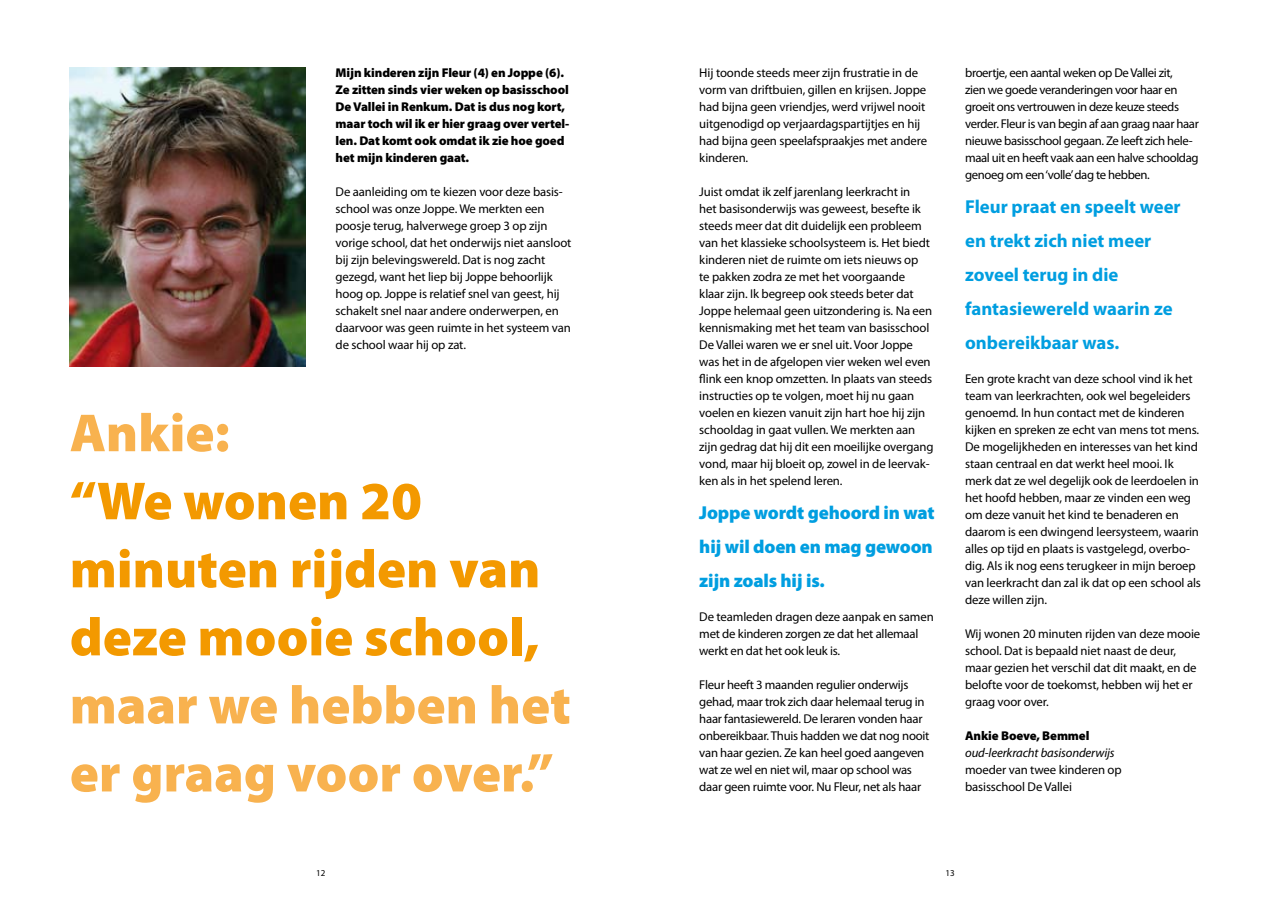
<style>
.page{position:relative;width:1271px;height:905px;background:#fff}
.page>*{position:absolute;margin:0;border:0;box-sizing:border-box;transform-origin:0 0}
.t1{font:900 54px/68.1px "Myriad Pro";color:#f39900}
.t2{font:900 54px/68.1px "Myriad Pro";color:#f8b24f}
.t3{font:700 18.75px/34px "Myriad Pro";color:#009ee0}
.t4{font:900 18.75px/34px "Myriad Pro";letter-spacing:-.01em;color:#009ee0;text-align:justify}
.t5{font:12.75px/17px "Myriad Pro";letter-spacing:-.01em;color:#000}
.t6{font:12.75px/17px "Myriad Pro";letter-spacing:-.03em;color:#000}
.t7{font:900 12.75px/17px "Myriad Pro";letter-spacing:-.01em;color:#000}
.t8{font:italic 12.75px "Myriad Pro";letter-spacing:-.01em;color:#000}
.t9{font:9px "Myriad Pro";color:#000}
</style>
<div class="page">
<img style="left:70px;top:68px;width:235px;height:298px">
<p class="t7" style="left:336px;top:64px;width:235px">Mijn kinderen zijn Fleur (4) en Joppe (6).<br>Ze zitten sinds vier weken op basisschool De Vallei in Renkum. Dat is dus nog kort, maar toch wil ik er hier graag over vertel&shy;len. Dat komt ook omdat ik zie hoe goed het mijn kinderen gaat.</p>
<p class="t5" style="left:336px;top:183px;width:237px">De aanleiding om te kiezen voor deze basis&shy;school was onze Joppe. We merkten een poosje terug, halverwege groep 3 op zijn vorige school, dat het onderwijs niet aansloot bij zijn belevingswereld. Dat is nog zacht gezegd, want het liep bij Joppe behoorlijk hoog op. Joppe is relatief snel van geest, hij schakelt snel naar andere onderwerpen, en daarvoor was geen ruimte in het systeem van de school waar hij op zat.</p>
<h1 class="t2" style="left:70px;top:397px;width:161px">Ankie:</h1>
<h1 class="t1" style="left:70px;top:465px;width:472px">“We wonen 20 minuten rijden van deze mooie school,</h1>
<h1 class="t2" style="left:70px;top:669px;width:502px">maar we hebben het er graag voor over.”</h1>
<p class="t5" style="left:699px;top:64px;width:229px">Hij toonde steeds meer zijn frustratie in de vorm van driftbuien, gillen en krijsen. Joppe had bijna geen vriendjes, werd vrijwel nooit uitgenodigd op verjaardagspartijtjes en hij had bijna geen speelafspraakjes met andere kinderen.</p>
<p class="t5" style="left:699px;top:183px;width:236px">Juist omdat ik zelf jarenlang leerkracht in<br>het basisonderwijs was geweest, besefte ik steeds meer dat dit duidelijk een probleem van het klassieke schoolsysteem is. Het biedt kinderen niet de ruimte om iets nieuws op<br>te pakken zodra ze met het voorgaande klaar zijn. Ik begreep ook steeds beter dat Joppe helemaal geen uitzondering is. Na een kennismaking met het team van basisschool De Vallei waren we er snel uit. Voor Joppe was het in de afgelopen vier weken wel even flink een knop omzetten. In plaats van steeds instructies op te volgen, moet hij nu gaan voelen en kiezen vanuit zijn hart hoe hij zijn schooldag in gaat vullen. We merkten aan zijn gedrag dat hij dit een moeilijke overgang vond, maar hij bloeit op, zowel in de leervak&shy;ken als in het spelend leren.</p>
<h2 class="t4" style="left:699px;top:495px;width:237px">Joppe wordt gehoord in wat hij wil doen en mag gewoon zijn zoals hij is.</h2>
<p class="t5" style="left:699px;top:608px;width:236px">De teamleden dragen deze aanpak en samen met de kinderen zorgen ze dat het allemaal werkt en dat het ook leuk is.</p>
<p class="t5" style="left:699px;top:676px;width:232px">Fleur heeft 3 maanden regulier onderwijs gehad, maar trok zich daar helemaal terug in haar fantasiewereld. De leraren vonden haar onbereikbaar. Thuis hadden we dat nog nooit van haar gezien. Ze kan heel goed aangeven wat ze wel en niet wil, maar op school was daar geen ruimte voor. Nu Fleur, net als haar</p>
<p class="t6" style="left:965px;top:64px;width:235px">broertje, een aantal weken op De Vallei zit,<br>zien we goede veranderingen voor haar en groeit ons vertrouwen in deze keuze steeds verder. Fleur is van begin af aan graag naar haar nieuwe basisschool gegaan. Ze leeft zich hele&shy;maal uit en heeft vaak aan een halve schooldag genoeg om een ‘volle’ dag te hebben.</p>
<h2 class="t3" style="left:965px;top:189px;width:217px">Fleur praat en speelt weer en trekt zich niet meer zoveel terug in die fantasiewereld waarin ze onbereikbaar was.</h2>
<p class="t5" style="left:965px;top:370px;width:237px">Een grote kracht van deze school vind ik het team van leerkrachten, ook wel begeleiders genoemd. In hun contact met de kinderen kijken en spreken ze echt van mens tot mens.<br>De mogelijkheden en interesses van het kind staan centraal en dat werkt heel mooi. Ik merk dat ze wel degelijk ook de leerdoelen in het hoofd hebben, maar ze vinden een weg om deze vanuit het kind te benaderen en daarom is een dwingend leersysteem, waarin alles op tijd en plaats is vastgelegd, overbo&shy;dig. Als ik nog eens terugkeer in mijn beroep van leerkracht dan zal ik dat op een school als deze willen zijn.</p>
<p class="t5" style="left:965px;top:625px;width:237px">Wij wonen 20 minuten rijden van deze mooie school. Dat is bepaald niet naast de deur, maar gezien het verschil dat dit maakt, en de belofte voor de toekomst, hebben wij het er graag voor over.</p>
<p class="t7" style="left:965px;top:727px;width:126px">Ankie Boeve, Bemmel</p>
<p class="t8" style="left:965px;top:745px;width:151px">oud-leerkracht basisonderwijs</p>
<p class="t5" style="left:965px;top:761px;width:158px">moeder van twee kinderen op basisschool De Vallei</p>
<p class="t9" style="left:316px;top:868px;width:11px">12</p>
<p class="t9" style="left:945px;top:868px;width:11px">13</p>
</div>
